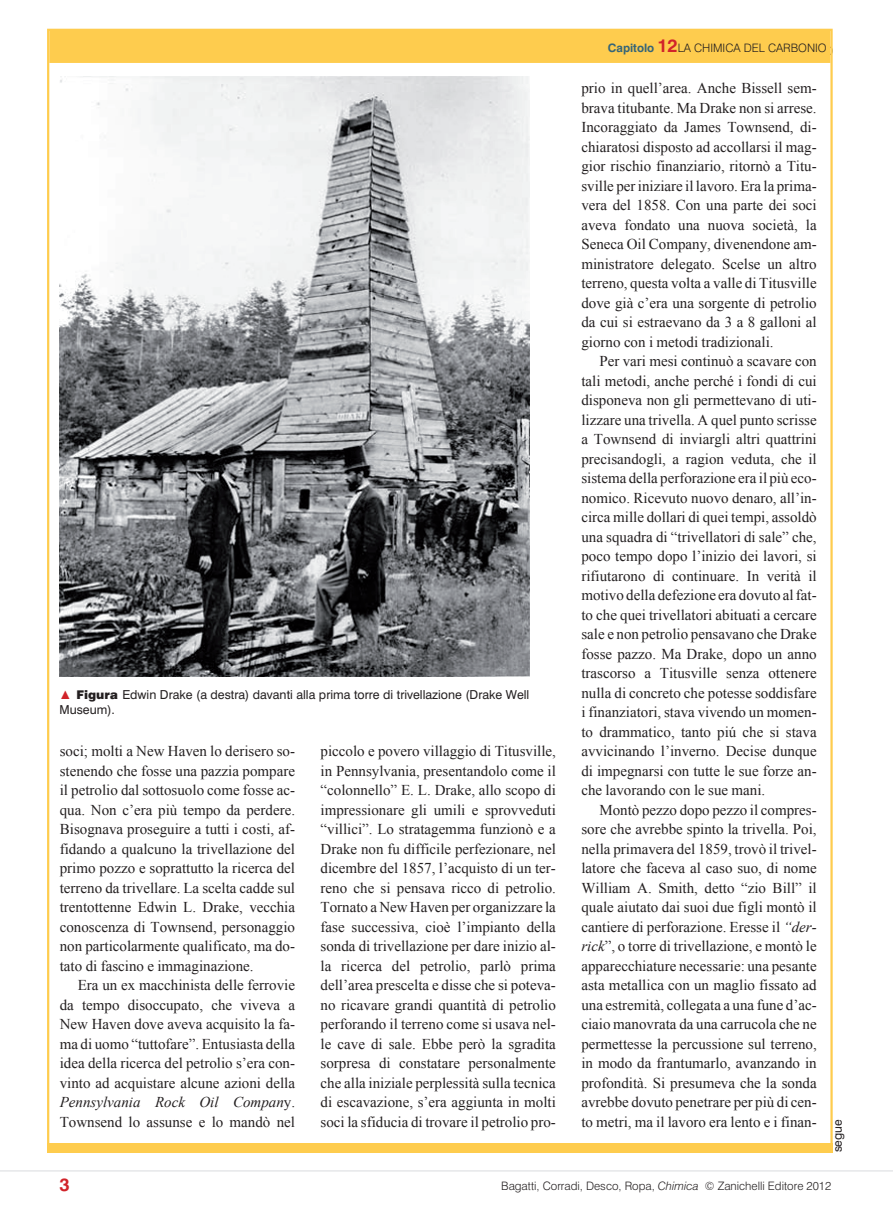
<style>
.page{position:relative;width:893px;height:1212px;background:#fff}
.page>*{position:absolute;margin:0;border:0;box-sizing:border-box;transform-origin:0 0}
.t1{font:700 18px "Swiss 721 BT";color:#d1232a}
.t2{font:15px/19.5px "Times New Roman";color:#231f20;text-align:justify}
.t3{font:12.3px/15px "Swiss 721 BT";color:#231f20}
.t4{font:12px "Swiss 721 BT";color:#231f20}
.t5{font:300 11.7px "Swiss 721 BT";color:#231f20}
.s1{font-family:"Times New Roman";font-size:12px;color:#d1232a}
.s2{font-weight:900;font-size:12px}
.s3{font-style:italic}
.s4{font-weight:700;color:#356578}
.s5{font-weight:700;font-size:18px;color:#d1232a}
</style>
<div class="page">
<hr style="left:0;top:1170px;width:893px;height:1px;background:#e6e7e9">
<div style="left:49px;top:30px;width:781px;height:33px;background:#fecc4e"></div>
<img style="left:60px;top:77px;width:469px;height:600px">
<div style="left:47px;top:1143px;width:786px;height:9px;background:#fecc4e"></div>
<p class="t3" style="left:60px;top:686px;width:471px"><span class="s1">▲</span> <span class="s2">Figura</span> Edwin Drake (a destra) davanti alla prima torre di trivellazione (Drake Well<br>Museum).</p>
<p class="t2" style="left:60px;top:741px;width:237px">soci; molti a New Haven lo derisero so&shy;stenendo che fosse una pazzia pompare il petrolio dal sottosuolo come fosse ac&shy;qua. Non c’era più tempo da perdere.<br>Bisognava proseguire a tutti i costi, af&shy;fidando a qualcuno la trivellazione del primo pozzo e soprattutto la ricerca del terreno da trivellare. La scelta cadde sul trentottenne Edwin L. Drake, vecchia conoscenza di Townsend, personaggio non particolarmente qualificato, ma do&shy;tato di fascino e immaginazione.</p>
<p class="t2" style="left:60px;top:975px;width:237px;text-indent:18px">Era un ex macchinista delle ferrovie da tempo disoccupato, che viveva a New Haven dove aveva acquisito la fa&shy;ma di uomo “tuttofare”. Entusiasta della idea della ricerca del petrolio s’era con&shy;vinto ad acquistare alcune azioni della <span class="s3">Pennsylvania Rock Oil Compan</span>y.<br>Townsend lo assunse e lo mandò nel</p>
<p class="t2" style="left:321px;top:741px;width:237px">piccolo e povero villaggio di Titusville, in Pennsylvania, presentandolo come il “colonnello” E. L. Drake, allo scopo di impressionare gli umili e sprovveduti “villici”. Lo stratagemma funzionò e a Drake non fu difficile perfezionare, nel dicembre del 1857, l’acquisto di un ter&shy;reno che si pensava ricco di petrolio.<br>Tornato a New Haven per organizzare la fase successiva, cioè l’impianto della sonda di trivellazione per dare inizio al&shy;la ricerca del petrolio, parlò prima dell’area prescelta e disse che si poteva&shy;no ricavare grandi quantità di petrolio perforando il terreno come si usava nel&shy;le cave di sale. Ebbe però la sgradita sorpresa di constatare personalmente che alla iniziale perplessità sulla tecnica di escavazione, s’era aggiunta in molti soci la sfiducia di trovare il petrolio pro-</p>
<p class="t5" style="left:608px;top:40px;width:220px"><span class="s4">Capitolo</span> <span class="s5">12</span>LA CHIMICA DEL CARBONIO</p>
<p class="t5" style="left:626px;top:44px;width:209px"><span class="s4">Capitolo</span> <span class="s5">12</span> I PIONIERI DEL PETROLIO</p>
<p class="t2" style="left:581px;top:78px;width:237px">prio in quell’area. Anche Bissell sem&shy;brava titubante. Ma Drake non si arrese.<br>Incoraggiato da James Townsend, di&shy;chiaratosi disposto ad accollarsi il mag&shy;gior rischio finanziario, ritornò a Titu&shy;sville per iniziare il lavoro. Era la prima&shy;vera del 1858. Con una parte dei soci aveva fondato una nuova società, la Seneca Oil Company, divenendone am&shy;ministratore delegato. Scelse un altro terreno, questa volta a valle di Titusville dove già c’era una sorgente di petrolio da cui si estraevano da 3 a 8 galloni al giorno con i metodi tradizionali.</p>
<p class="t2" style="left:581px;top:351px;width:237px;text-indent:18px">Per vari mesi continuò a scavare con tali metodi, anche perché i fondi di cui disponeva non gli permettevano di uti&shy;lizzare una trivella. A quel punto scrisse a Townsend di inviargli altri quattrini precisandogli, a ragion veduta, che il sistema della perforazione era il più eco&shy;nomico. Ricevuto nuovo denaro, all’in&shy;circa mille dollari di quei tempi, assoldò una squadra di “trivellatori di sale” che, poco tempo dopo l’inizio dei lavori, si rifiutarono di continuare. In verità il motivo della defezione era dovuto al fat&shy;to che quei trivellatori abituati a cercare sale e non petrolio pensavano che Drake fosse pazzo. Ma Drake, dopo un anno trascorso a Titusville senza ottenere nulla di concreto che potesse soddisfare i finanziatori, stava vivendo un momen&shy;to drammatico, tanto piú che si stava avvicinando l’inverno. Decise dunque di impegnarsi con tutte le sue forze an&shy;che lavorando con le sue mani.</p>
<p class="t2" style="left:581px;top:799px;width:237px;text-indent:18px">Montò pezzo dopo pezzo il compres&shy;sore che avrebbe spinto la trivella. Poi, nella primavera del 1859, trovò il trivel&shy;latore che faceva al caso suo, di nome William A. Smith, detto “zio Bill” il quale aiutato dai suoi due figli montò il cantiere di perforazione. Eresse il <span class="s3">“der&shy;rick</span>”, o torre di trivellazione, e montò le apparecchiature necessarie: una pesante asta metallica con un maglio fissato ad una estremità, collegata a una fune d’ac&shy;ciaio manovrata da una carrucola che ne permettesse la percussione sul terreno, in modo da frantumarlo, avanzando in profondità. Si presumeva che la sonda avrebbe dovuto penetrare per più di cen&shy;to metri, ma il lavoro era lento e i finan-</p>
<p class="t4" style="left:830px;top:1152px;width:35px;rotate:-90deg">segue</p>
<p class="t1" style="left:60px;top:1173px;width:12px">3</p>
<p class="t5" style="left:501px;top:1178px;width:332px">BAGATTI, CORRADI, DESCO, ROPA, <span class="s3">Chimica</span> © ZANICHELLI EDITORE 2012</p>
</div>
